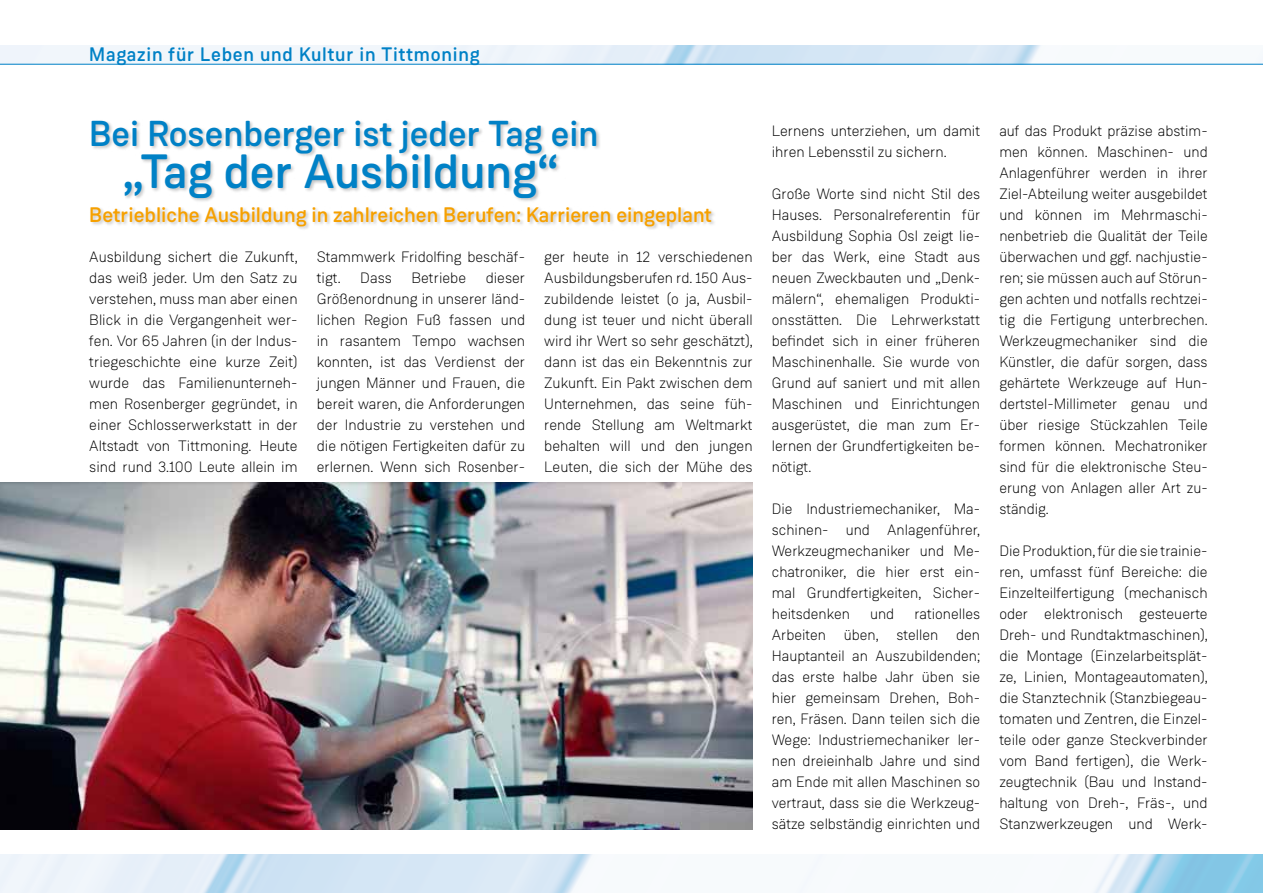
<style>
.page{position:relative;width:1263px;height:893px;background:#fff}
.page>*{position:absolute;margin:0;border:0;box-sizing:border-box;transform-origin:0 0}
.t1{font:500 48px "Weissenhof Grotesk";color:#0081c6}
.t2{font:500 36px "Weissenhof Grotesk";color:#0081c6}
.t3{font:500 21px "Weissenhof Grotesk";color:#f6a000}
.t4{font:500 19.5px "Weissenhof Grotesk";letter-spacing:.04em;color:#0081c6}
.t5{font:300 15px/21px "Weissenhof Grotesk";color:#000;text-align:justify}
</style>
<div class="page">
<img style="left:0;top:45px;width:1263px;height:19px">
<hr style="left:0;top:64px;width:1263px;height:1px;background:#0081c6">
<img style="left:0;top:855px;width:1263px;height:38px">
<div style="left:89px;top:119px;width:627px;height:112px;background:#000;opacity:.22"></div>
<img style="left:0;top:483px;width:753px;height:346px">
<h3 class="t4" style="left:89px;top:43px;width:392px">Magazin für Leben und Kultur in Tittmoning</h3>
<h2 class="t2" style="left:89px;top:111px;width:511px">Bei Rosenberger ist jeder Tag ein</h2>
<h1 class="t1" style="left:122px;top:142px;width:438px">„Tag der Ausbildung“</h1>
<h3 class="t3" style="left:89px;top:202px;width:624px">Betriebliche Ausbildung in zahlreichen Berufen: Karrieren eingeplant</h3>
<p class="t5" style="left:89px;top:246px;width:210px">Ausbildung sichert die Zukunft, das weiß jeder. Um den Satz zu verstehen, muss man aber einen Blick in die Vergangenheit wer&shy;fen. Vor 65 Jahren (in der Indus&shy;triegeschichte eine kurze Zeit) wurde das Familienunterneh&shy;men Rosenberger gegründet, in einer Schlosserwerkstatt in der Altstadt von Tittmoning. Heute sind rund 3.100 Leute allein im</p>
<p class="t5" style="left:317px;top:246px;width:210px">Stammwerk Fridolfing beschäf&shy;tigt.</p>
<p class="t5" style="left:544px;top:246px;width:210px">ger heute in 12 verschiedenen Ausbildungsberufen rd. 150 Aus&shy;zubildende leistet (o ja, Ausbil&shy;dung ist teuer und nicht überall wird ihr Wert so sehr geschätzt), dann ist das ein Bekenntnis zur Zukunft. Ein Pakt zwischen dem Unternehmen, das seine füh&shy;rende Stellung am Weltmarkt behalten will und den jungen Leuten, die sich der Mühe des</p>
<p class="t5" style="left:317px;top:267px;width:210px;text-indent:169px">dieser Größenordnung in unserer länd&shy;lichen Region Fuß fassen und in rasantem Tempo wachsen konnten, ist das Verdienst der jungen Männer und Frauen, die bereit waren, die Anforderungen der Industrie zu verstehen und die nötigen Fertigkeiten dafür zu erlernen. Wenn sich Rosenber-</p>
<p class="t5" style="left:360px;top:267px;width:33px">Dass</p>
<p class="t5" style="left:411px;top:267px;width:56px">Betriebe</p>
<p class="t5" style="left:772px;top:120px;width:210px">Lernens unterziehen, um damit ihren Lebensstil zu sichern.</p>
<p class="t5" style="left:772px;top:183px;width:210px;text-align:left">Große Worte sind nicht Stil des<br>Hauses. Personalreferentin für<br>Ausbildung Sophia Osl zeigt lie&shy;ber das Werk, eine Stadt aus neuen Zweckbauten und „Denk&shy;mälern“, ehemaligen Produkti&shy;onsstätten. Die Lehrwerkstatt befindet sich in einer früheren<br>Maschinenhalle. Sie wurde von<br>Grund auf saniert und mit allen<br>Maschinen und Einrichtungen ausgerüstet, die man zum Er&shy;lernen der Grundfertigkeiten be&shy;nötigt.</p>
<p class="t5" style="left:772px;top:498px;width:210px;text-align:left">Die Industriemechaniker, Ma&shy;schinen- und Anlagenführer,<br>Werkzeugmechaniker und Me&shy;chatroniker, die hier erst ein&shy;mal Grundfertigkeiten, Sicher&shy;heitsdenken</p>
<p class="t5" style="left:772px;top:603px;width:210px;text-indent:143px">rationelles Arbeiten üben, stellen den Hauptanteil an Auszubildenden; das erste halbe Jahr üben sie hier gemeinsam Drehen, Boh&shy;ren, Fräsen. Dann teilen sich die Wege: Industriemechaniker ler&shy;nen dreieinhalb Jahre und sind am Ende mit allen Maschinen so vertraut, dass sie die Werkzeug&shy;sätze selbständig einrichten und</p>
<p class="t5" style="left:870px;top:603px;width:26px">und</p>
<p class="t5" style="left:999px;top:120px;width:210px">auf das Produkt präzise abstim&shy;men können. Maschinen- und Anlagenführer werden in ihrer Ziel-Abteilung weiter ausgebildet und können im Mehrmaschi&shy;nenbetrieb die Qualität der Teile überwachen und ggf. nachjustie&shy;ren; sie müssen auch auf Störun&shy;gen achten und notfalls rechtzei&shy;tig die Fertigung unterbrechen.<br>Werkzeugmechaniker sind die Künstler, die dafür sorgen, dass gehärtete Werkzeuge auf Hun&shy;dertstel-Millimeter genau und über riesige Stückzahlen Teile formen können. Mechatroniker sind für die elektronische Steu&shy;erung von Anlagen aller Art zu&shy;ständig.</p>
<p class="t5" style="left:999px;top:540px;width:210px">Die Produktion, für die sie trainie&shy;ren, umfasst fünf Bereiche: die Einzelteilfertigung (mechanisch oder elektronisch gesteuerte Dreh- und Rundtaktmaschinen), die Montage (Einzelarbeitsplät&shy;ze, Linien, Montageautomaten), die Stanztechnik (Stanzbiegeau&shy;tomaten und Zentren, die Einzel&shy;teile oder ganze Steckverbinder vom Band fertigen), die Werk&shy;zeugtechnik (Bau und Instand&shy;haltung von Dreh-, Fräs-, und Stanzwerkzeugen und Werk-</p>
</div>
